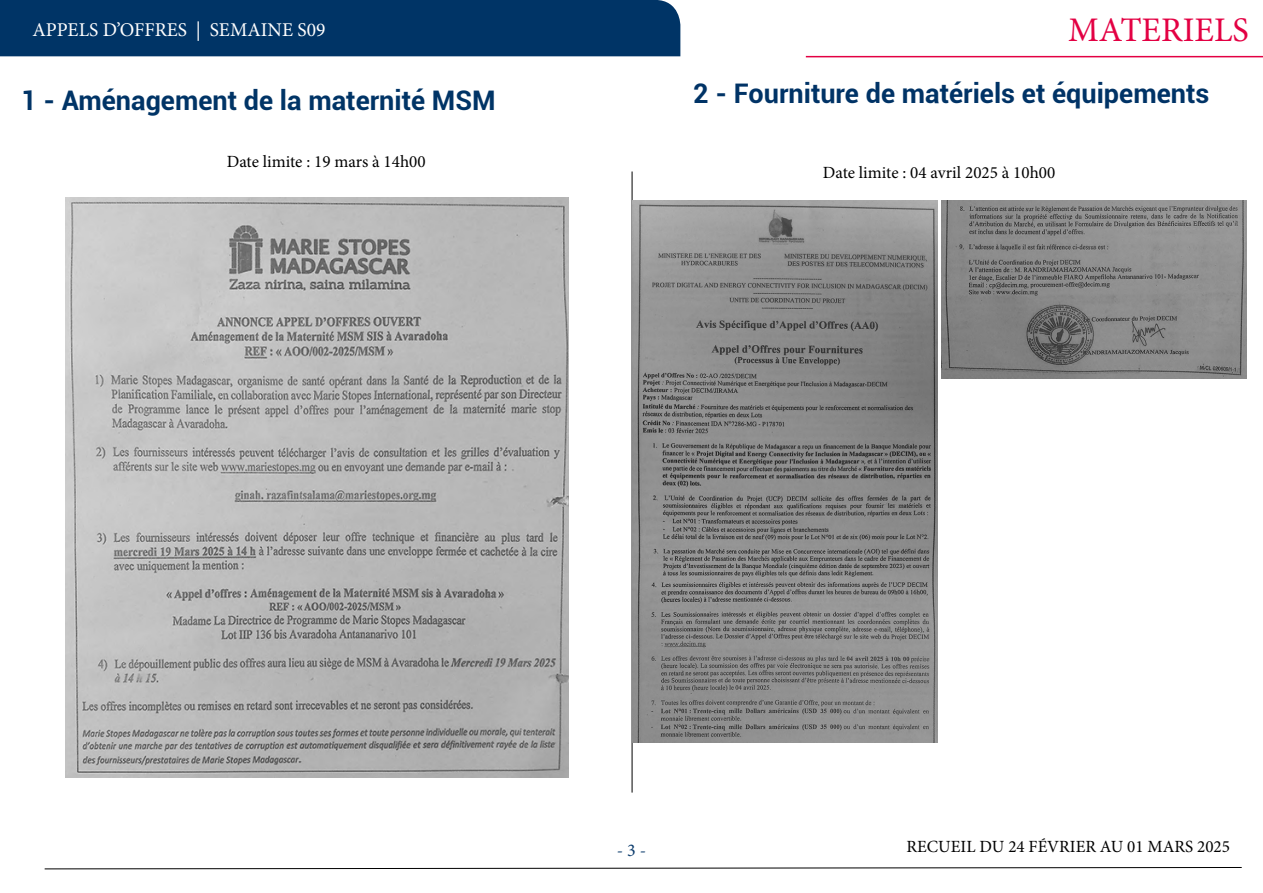
<style>
.page{position:relative;width:1263px;height:893px;background:#fff}
.page>*{position:absolute;margin:0;border:0;box-sizing:border-box;transform-origin:0 0}
.t1{font:34.5px "Minion Pro";color:#e30043}
.t2{font:700 27px "Roboto";color:#036}
.t3{font:700 27px "Roboto";color:#003466}
.t4{font:19.5px "Minion Pro";color:#fff}
.t5{font:18px "Minion Pro";color:#0b3b6c}
.t6{font:17.1px "Minion Pro";color:#000}
</style>
<div class="page">
<svg style="left:44px;top:867px;width:1198px;height:3px"></svg>
<div style="left:0;top:0;width:680px;height:56px;background:#003466"></div>
<hr style="left:806px;top:56px;width:457px;height:1px;background:#e30043">
<hr style="left:632px;top:171px;width:1px;height:622px;background:#000">
<img style="left:632px;top:201px;width:305px;height:541px">
<img style="left:942px;top:201px;width:304px;height:178px">
<img style="left:66px;top:198px;width:502px;height:579px">
<p class="t4" style="left:32px;top:17px;width:295px">APPELS D’OFFRES | SEMAINE S09</p>
<h1 class="t1" style="left:1068px;top:7px;width:182px">MATERIELS</h1>
<h2 class="t3" style="left:21px;top:81px;width:476px">1 - Aménagement de la maternité MSM</h2>
<h2 class="t2" style="left:693px;top:75px;width:518px">2 - Fourniture de matériels et équipements</h2>
<p class="t6" style="left:227px;top:150px;width:200px">Date limite : 19 mars à 14h00</p>
<p class="t6" style="left:823px;top:161px;width:234px">Date limite : 04 avril 2025 à 10h00</p>
<p class="t5" style="left:617px;top:838px;width:31px">- 3 -</p>
<p class="t6" style="left:906px;top:835px;width:325px">RECUEIL DU 24 FÉVRIER AU 01 MARS 2025</p>
</div>
